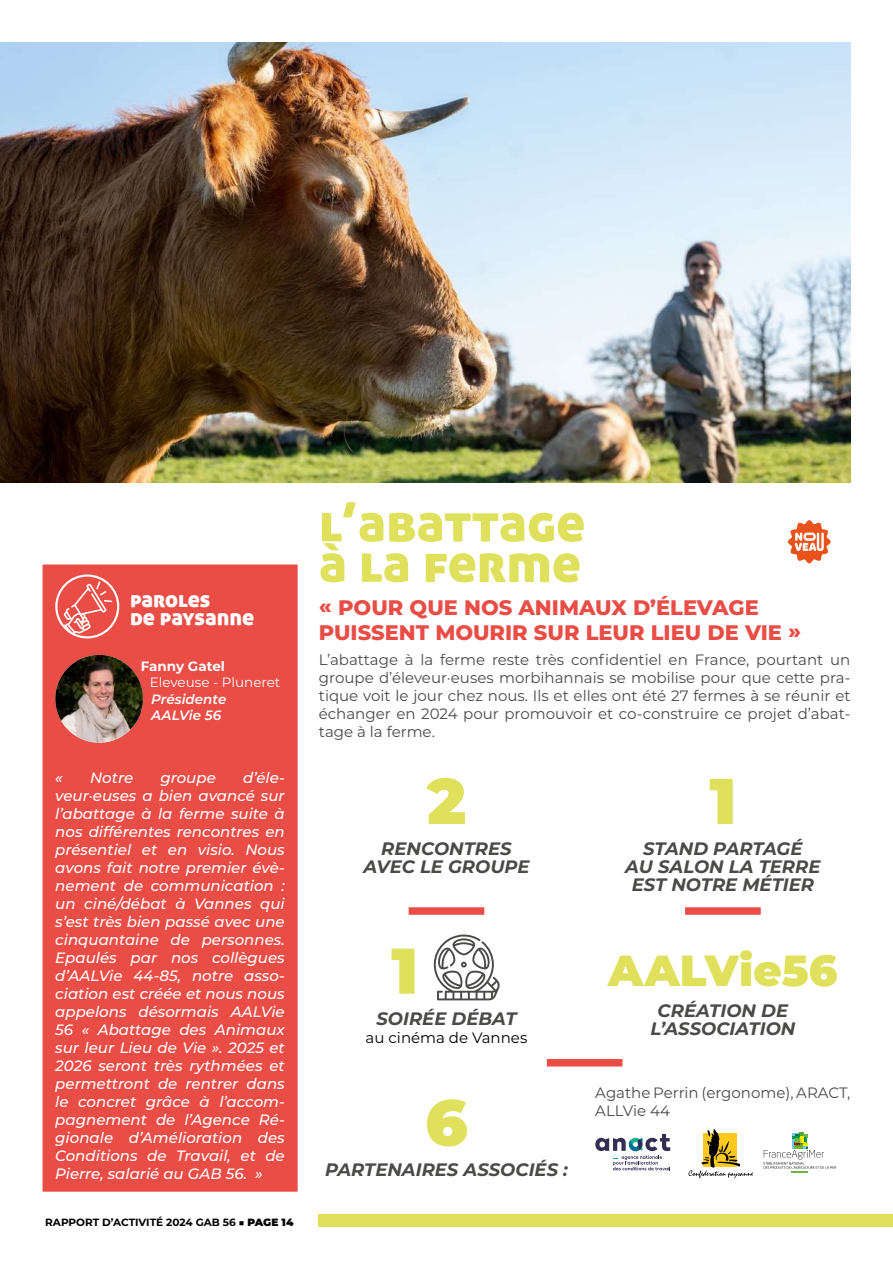
<style>
.page{position:relative;width:893px;height:1263px;background:#fff}
.page>*{position:absolute;margin:0;border:0;box-sizing:border-box;transform-origin:0 0}
.t1{font:900 64.5px "Montserrat";color:#dfe05b}
.t2{font:54px/40.5px "Aller Display";color:#dfe05b}
.t3{font:900 43.5px "Montserrat";color:#dfe05b}
.t4{font:22.5px/18px "Aller Display";color:#fff}
.t5{font:800 21px/25.2px "Montserrat";color:#ea4d46}
.t6{font:italic 700 18px/18px "Montserrat";color:#4a4a49;text-align:center}
.t7{font:italic 500 15px/18px "Montserrat";color:#fff;text-align:justify}
.t8{font:15px/18px "Montserrat";color:#4a4a49;text-align:justify}
.t9{font:15px "Montserrat";color:#000}
.t10{font:italic 600 13.5px/16.2px "Montserrat";color:#fff}
.t11{font:13.5px "Montserrat";color:#fff}
.t12{font:700 13.5px "Montserrat";color:#fff}
.t13{font:700 10.5px "Montserrat";color:#000}
.s1{font-weight:900}
</style>
<div class="page">
<img style="left:0;top:43px;width:850px;height:440px">
<div style="left:42px;top:564px;width:256px;height:628px;background:#ea4d46"></div>
<svg style="left:55px;top:574px;width:64px;height:64px;background:#ee726d"></svg>
<img style="left:55px;top:655px;width:88px;height:88px;border-radius:44px">
<div style="left:409px;top:907px;width:75px;height:8px;background:#ea4d46"></div>
<div style="left:547px;top:1059px;width:75px;height:7px;background:#ea4d46"></div>
<div style="left:685px;top:907px;width:76px;height:8px;background:#ea4d46"></div>
<svg style="left:788px;top:520px;width:43px;height:43px"></svg>
<svg style="left:434px;top:934px;width:66px;height:66px"></svg>
<svg style="left:595px;top:1134px;width:76px;height:36px"></svg>
<svg style="left:688px;top:1129px;width:65px;height:49px"></svg>
<svg style="left:764px;top:1133px;width:72px;height:40px"></svg>
<div style="left:319px;top:1214px;width:574px;height:13px;background:#dfe05b"></div>
<h3 class="t4" style="left:130px;top:589px;width:126px">paroles<br>de paysanne</h3>
<p class="t12" style="left:141px;top:657px;width:86px">Fanny Gatel</p>
<p class="t11" style="left:150px;top:673px;width:132px">Eleveuse - Pluneret</p>
<p class="t10" style="left:151px;top:690px;width:77px">Présidente<br>AALVie 56</p>
<p class="t7" style="left:55px;top:768px;width:231px;text-indent:188px">d’éle&shy;veur·euses a bien avancé sur l’abattage à la ferme suite à nos différentes rencontres en présentiel et en visio. Nous avons fait notre premier évè&shy;nement de communication : un ciné/débat à Vannes qui s’est très bien passé avec une cinquantaine de personnes.<br>Epaulés par nos collègues d’AALVie 44-85, notre asso&shy;ciation est créée et nous nous appelons désormais AALVie 56 « Abattage des Animaux sur leur Lieu de Vie ». 2025 et 2026 seront très rythmées et permettront de rentrer dans le concret grâce à l’accom&shy;pagnement de l’Agence Ré&shy;gionale d’Amélioration des Conditions de Travail, et de Pierre, salarié au GAB 56. »</p>
<p class="t7" style="left:55px;top:768px;width:9px">«</p>
<p class="t7" style="left:90px;top:768px;width:45px">Notre</p>
<p class="t7" style="left:160px;top:768px;width:57px">groupe</p>
<p class="t13" style="left:45px;top:1214px;width:250px">RAPPORT D’ACTIVITÉ 2024 GAB 56 <span class="s1">■ PAGE 14</span></p>
<h2 class="t2" style="left:319px;top:501px;width:268px">l’abattage à la ferme</h2>
<h3 class="t5" style="left:319px;top:594px;width:484px">« POUR QUE NOS ANIMAUX D’ÉLEVAGE<br>PUISSENT MOURIR SUR LEUR LIEU DE VIE »</h3>
<p class="t8" style="left:319px;top:650px;width:533px">L’abattage à la ferme reste très confidentiel en France, pourtant un groupe d’éleveur·euses morbihannais se mobilise pour que cette pra&shy;tique voit le jour chez nous. Ils et elles ont été 27 fermes à se réunir et échanger en 2024 pour promouvoir et co-construire ce projet d’abat&shy;tage à la ferme.</p>
<h1 class="t1" style="left:427px;top:753px;width:41px">2</h1>
<p class="t6" style="left:363px;top:838px;width:168px">RENCONTRES<br>AVEC LE GROUPE</p>
<h1 class="t1" style="left:391px;top:922px;width:28px">1</h1>
<p class="t6" style="left:376px;top:1008px;width:142px">SOIRÉE DÉBAT</p>
<p class="t9" style="left:366px;top:1027px;width:163px">au cinéma de Vannes</p>
<h1 class="t1" style="left:425px;top:1074px;width:44px">6</h1>
<p class="t6" style="left:325px;top:1160px;width:244px">PARTENAIRES ASSOCIÉS :</p>
<h1 class="t1" style="left:709px;top:753px;width:28px">1</h1>
<p class="t6" style="left:625px;top:838px;width:197px">STAND PARTAGÉ<br>AU SALON LA TERRE<br>EST NOTRE MÉTIER</p>
<h3 class="t3" style="left:608px;top:938px;width:231px">AALVie56</h3>
<p class="t6" style="left:650px;top:1000px;width:147px">CRÉATION DE<br>L’ASSOCIATION</p>
<p class="t8" style="left:595px;top:1083px;width:257px">Agathe Perrin (ergonome), ARACT,<br>ALLVie 44</p>
</div>
